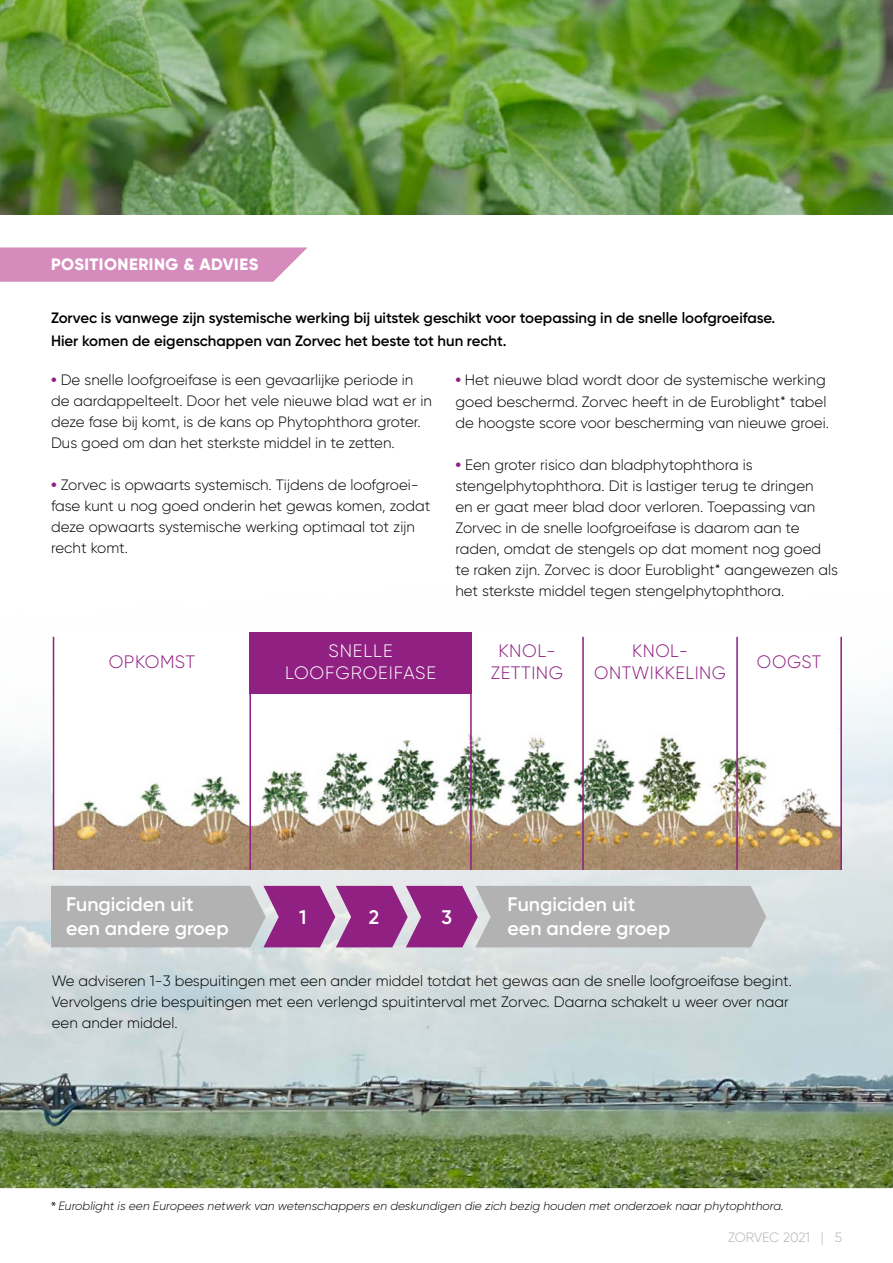
<style>
.page{position:relative;width:893px;height:1263px;background:#fff}
.page>*{position:absolute;margin:0;border:0;box-sizing:border-box;transform-origin:0 0}
.t1{font:600 19.65px/23.5px "Gilroy";color:#fff}
.t2{font:300 18px/21.6px "Gilroy";letter-spacing:.03em;color:#902082;text-align:center}
.t3{font:300 18px/21.6px "Gilroy";letter-spacing:.05em;color:#fff;text-align:center}
.t4{font:800 16.5px "Gilroy";letter-spacing:.03em;color:#fff}
.t5{font:300 15px/21px "Gilroy";color:#000}
.t6{font:600 15px/22.5px "Gilroy";color:#000}
.t7{font:300 13.5px "Gilroy";letter-spacing:-.005em;color:#b3b2b2}
.t8{font:italic 300 12px "Gilroy";color:#000}
.s1{font-weight:800;color:#902082}
.s2{font-family:"Myriad Pro";font-weight:400;font-style:normal}
</style>
<div class="page">
<img style="left:0;top:1044px;width:893px;height:144px">
<svg style="left:0;top:699px;width:893px;height:345px;background:#d5dee1"></svg>
<img style="left:0;top:0;width:893px;height:215px">
<svg style="left:0;top:247px;width:308px;height:35px;background:#d894c0"></svg>
<div style="left:51px;top:634px;width:791px;height:159px;background:#fff"></div>
<img style="left:54px;top:729px;width:786px;height:141px">
<div style="left:249px;top:632px;width:223px;height:62px;background:#902082"></div>
<svg style="left:51px;top:886px;width:715px;height:61px;background:#ae93ab"></svg>
<hr style="left:249px;top:637px;width:2px;height:233px;background:#902082">
<hr style="left:53px;top:637px;width:1px;height:233px;background:#902082">
<hr style="left:470px;top:637px;width:2px;height:233px;background:#902082">
<hr style="left:582px;top:637px;width:2px;height:233px;background:#902082">
<hr style="left:840px;top:637px;width:2px;height:233px;background:#902082">
<hr style="left:736px;top:637px;width:2px;height:233px;background:#902082">
<p class="t4" style="left:51px;top:254px;width:209px">POSITIONERING &amp; ADVIES</p>
<p class="t6" style="left:51px;top:307px;width:726px">Zorvec is vanwege zijn systemische werking bij uitstek geschikt voor toepassing in de snelle loofgroeifase.<br>Hier komen de eigenschappen van Zorvec het beste tot hun recht.</p>
<p class="t5" style="left:51px;top:369px;width:383px"><span class="s1">•</span> De snelle loofgroeifase is een gevaarlijke periode in de aardappelteelt. Door het vele nieuwe blad wat er in deze fase bij komt, is de kans op Phytophthora groter.<br>Dus goed om dan het sterkste middel in te zetten.</p>
<p class="t5" style="left:51px;top:474px;width:381px"><span class="s1">•</span> Zorvec is opwaarts systemisch. Tijdens de loofgroei&shy;fase kunt u nog goed onderin het gewas komen, zodat deze opwaarts systemische werking optimaal tot zijn recht komt.</p>
<p class="t5" style="left:455px;top:370px;width:375px"><span class="s1">•</span> Het nieuwe blad wordt door de systemische werking goed beschermd. Zorvec heeft in de Euroblight* tabel de hoogste score voor bescherming van nieuwe groei.</p>
<p class="t5" style="left:455px;top:454px;width:384px"><span class="s1">•</span> Een groter risico dan bladphytophthora is stengelphytophthora. Dit is lastiger terug te dringen<br>en er gaat meer blad door verloren. Toepassing van Zorvec in de snelle loofgroeifase is daarom aan te raden, omdat de stengels op dat moment nog goed te raken zijn. Zorvec is door Euroblight* aangewezen als het sterkste middel tegen stengelphytophthora.</p>
<p class="t2" style="left:109px;top:651px;width:88px">OPKOMST</p>
<p class="t2" style="left:491px;top:640px;width:74px">KNOL-<br>ZETTING</p>
<p class="t2" style="left:594px;top:640px;width:133px">KNOL-<br>ONTWIKKELING</p>
<p class="t2" style="left:757px;top:651px;width:66px">OOGST</p>
<p class="t3" style="left:285px;top:640px;width:152px">SNELLE<br>LOOFGROEIFASE</p>
<h1 class="t1" style="left:66px;top:892px;width:164px">Fungiciden uit een andere groep</h1>
<h1 class="t1" style="left:508px;top:892px;width:164px">Fungiciden uit een andere groep</h1>
<h1 class="t1" style="left:299px;top:905px;width:9px">1</h1>
<h1 class="t1" style="left:369px;top:905px;width:12px">2</h1>
<h1 class="t1" style="left:442px;top:905px;width:12px">3</h1>
<p class="t5" style="left:52px;top:970px;width:742px">We adviseren 1-3 bespuitingen met een ander middel totdat het gewas aan de snelle loofgroeifase begint.<br>Vervolgens drie bespuitingen met een verlengd spuitinterval met Zorvec. Daarna schakelt u weer over naar een ander middel.</p>
<p class="t8" style="left:51px;top:1198px;width:734px"><span class="s2">*</span> Euroblight is een Europees netwerk van wetenschappers en deskundigen die zich bezig houden met onderzoek naar phytophthora.</p>
<p class="t7" style="left:728px;top:1229px;width:115px">ZORVEC 2021 | 5</p>
</div>
